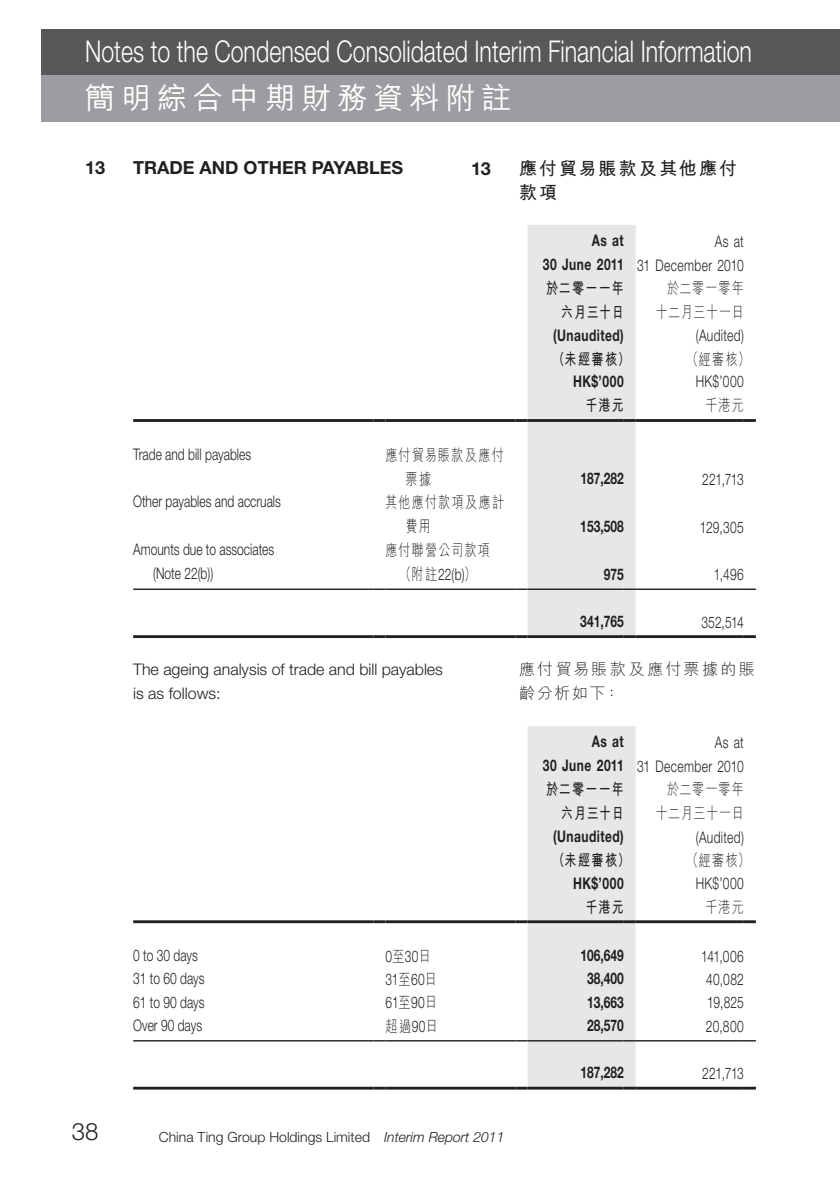
<style>
.page{position:relative;width:840px;height:1191px;background:#fff}
.page>*{position:absolute;margin:0;border:0;box-sizing:border-box;transform-origin:0 0}
.t1{font:300 30px "Helvetica Neue LT Std";color:#fff;scale:.77 1}
.t2{font:500 30px "M Hei HK";letter-spacing:.2em;color:#fff}
.t3{font:300 24px "Helvetica Neue LT Std";color:#231f20}
.t4{font:700 18px "Helvetica Neue LT Std";color:#231f20}
.t5{font:700 18px/24px "M Hei HK";letter-spacing:.105em;color:#231f20}
.t6{font:300 16px/24px "Helvetica Neue LT Std";color:#231f20;scale:.75 1}
.t7{font:700 16px/24px "Helvetica Neue LT Std";letter-spacing:.035em;color:#231f20;text-align:right;scale:.75 1}
.t8{font:300 16px/24px "Helvetica Neue LT Std";letter-spacing:.03em;color:#231f20;text-align:right;scale:.75 1}
.t9{font:300 16px/24px "M Hei HK";letter-spacing:.105em;color:#231f20;scale:.75 1}
.t10{font:300 16px/24px "Helvetica Neue LT Std";color:#231f20}
.t11{font:700 16px/24px "M Hei HK";letter-spacing:.095em;color:#231f20;text-align:right;scale:.75 1}
.t12{font:300 16px/24px "M Hei HK";letter-spacing:.065em;color:#231f20;text-align:right;scale:.75 1}
.t13{font:300 16px/24px "M Hei HK";letter-spacing:.13em;color:#231f20}
.t14{font:300 14px "Helvetica Neue LT Std";color:#231f20}
.s1{font-family:"M Hei HK"}
.s2{font-family:"Helvetica Neue LT Std"}
.s3{font-style:italic}
</style>
<div class="page">
<div style="left:42px;top:29px;width:797px;height:47px;background:#57585a"></div>
<div style="left:42px;top:75px;width:797px;height:47px;background:#9b9da0"></div>
<div style="left:528px;top:225px;width:107px;height:410px;background:#e6e7e9"></div>
<hr style="left:133px;top:419px;width:240px;height:3px;background:#231f20">
<svg style="left:373px;top:419px;width:12px;height:3px"></svg>
<hr style="left:385px;top:419px;width:130px;height:3px;background:#231f20">
<svg style="left:515px;top:419px;width:12px;height:3px"></svg>
<hr style="left:527px;top:419px;width:96px;height:3px;background:#231f20">
<svg style="left:623px;top:419px;width:12px;height:3px"></svg>
<hr style="left:635px;top:419px;width:108px;height:3px;background:#231f20">
<svg style="left:743px;top:419px;width:12px;height:3px"></svg>
<hr style="left:133px;top:635px;width:240px;height:3px;background:#231f20">
<svg style="left:373px;top:635px;width:12px;height:3px"></svg>
<hr style="left:385px;top:635px;width:130px;height:3px;background:#231f20">
<svg style="left:515px;top:635px;width:12px;height:3px"></svg>
<hr style="left:527px;top:635px;width:96px;height:3px;background:#231f20">
<svg style="left:623px;top:635px;width:12px;height:3px"></svg>
<hr style="left:635px;top:635px;width:108px;height:3px;background:#231f20">
<svg style="left:743px;top:635px;width:12px;height:3px"></svg>
<hr style="left:133px;top:588px;width:240px;height:2px;background:#231f20">
<svg style="left:373px;top:588px;width:12px;height:2px"></svg>
<hr style="left:385px;top:588px;width:130px;height:2px;background:#231f20">
<svg style="left:515px;top:588px;width:12px;height:2px"></svg>
<hr style="left:527px;top:588px;width:96px;height:2px;background:#231f20">
<svg style="left:623px;top:588px;width:12px;height:2px"></svg>
<hr style="left:635px;top:588px;width:108px;height:2px;background:#231f20">
<svg style="left:743px;top:588px;width:12px;height:2px"></svg>
<hr style="left:133px;top:920px;width:240px;height:3px;background:#231f20">
<svg style="left:373px;top:920px;width:12px;height:3px"></svg>
<hr style="left:385px;top:920px;width:130px;height:3px;background:#231f20">
<hr style="left:635px;top:920px;width:108px;height:3px;background:#231f20">
<svg style="left:743px;top:920px;width:12px;height:3px"></svg>
<hr style="left:133px;top:1086px;width:240px;height:3px;background:#231f20">
<svg style="left:373px;top:1086px;width:12px;height:3px"></svg>
<hr style="left:385px;top:1086px;width:130px;height:3px;background:#231f20">
<hr style="left:635px;top:1086px;width:108px;height:3px;background:#231f20">
<svg style="left:743px;top:1086px;width:12px;height:3px"></svg>
<hr style="left:133px;top:1040px;width:240px;height:1px;background:#231f20">
<svg style="left:373px;top:1040px;width:12px;height:1px"></svg>
<hr style="left:385px;top:1040px;width:130px;height:1px;background:#231f20">
<svg style="left:515px;top:726px;width:120px;height:363px"></svg>
<hr style="left:635px;top:1040px;width:108px;height:1px;background:#231f20">
<svg style="left:743px;top:1040px;width:12px;height:1px"></svg>
<h1 class="t1" style="left:85px;top:33px;width:867px">Notes to the Condensed Consolidated Interim Financial Information</h1>
<h1 class="t2" style="left:85px;top:76px;width:427px">簡明綜合中期財務資料附註</h1>
<p class="t4" style="left:85px;top:156px;width:22px">13</p>
<p class="t4" style="left:133px;top:156px;width:25px">Trade</p>
<p class="t4" style="left:199px;top:156px;width:14px">and</p>
<p class="t4" style="left:243px;top:156px;width:14px">other</p>
<p class="t4" style="left:311px;top:156px;width:13px">payables</p>
<p class="t4" style="left:471px;top:157px;width:21px">13</p>
<p class="t5" style="left:519px;top:155px;width:219px">應付貿易賬款及其他應付款項</p>
<p class="t7" style="left:542px;top:228px;width:109px">As at<br>30 June 2011</p>
<p class="t8" style="left:636px;top:229px;width:144px">As at<br>31 December 2010</p>
<p class="t11" style="left:546px;top:275px;width:105px">於二零一一年六月三十日</p>
<p class="t12" style="left:655px;top:276px;width:119px">於二零一零年十二月三十一日</p>
<p class="t7" style="left:553px;top:323px;width:95px">(Unaudited)</p>
<p class="t8" style="left:695px;top:323px;width:65px">(Audited)</p>
<p class="t11" style="left:552px;top:346px;width:104px">（未經審核）</p>
<p class="t9" style="left:686px;top:346px;width:86px">（經審核）</p>
<p class="t7" style="left:573px;top:369px;width:69px">HK$’000</p>
<p class="t6" style="left:695px;top:369px;width:65px">HK$’000</p>
<p class="t11" style="left:585px;top:392px;width:53px">千港元</p>
<p class="t9" style="left:705px;top:393px;width:53px">千港元</p>
<p class="t6" style="left:133px;top:441px;width:159px">Trade and bill payables</p>
<p class="t9" style="left:405px;top:442px;width:132px;text-indent:-20px">應付貿易賬款及應付票據</p>
<p class="t6" style="left:133px;top:489px;width:198px">Other payables and accruals</p>
<p class="t9" style="left:405px;top:489px;width:133px;text-indent:-20px">其他應付款項及應計費用</p>
<p class="t7" style="left:580px;top:466px;width:59px">187,282</p>
<p class="t6" style="left:701px;top:466px;width:57px">221,713</p>
<p class="t7" style="left:580px;top:514px;width:59px">153,508</p>
<p class="t6" style="left:699px;top:515px;width:60px">129,305</p>
<p class="t6" style="left:153px;top:537px;width:163px;text-indent:-20px">Amounts due to associates (Note 22(b))</p>
<p class="t9" style="left:385px;top:538px;width:141px">應付聯營公司款項</p>
<p class="t6" style="left:399px;top:562px;width:103px"><span class="s1">（附註</span>22(b)<span class="s1">）</span></p>
<p class="t7" style="left:603px;top:561px;width:28px">975</p>
<p class="t6" style="left:713px;top:562px;width:42px">1,496</p>
<p class="t7" style="left:580px;top:609px;width:59px">341,765</p>
<p class="t6" style="left:701px;top:609px;width:58px">352,514</p>
<p class="t10" style="left:133px;top:657px;width:311px">The ageing analysis of trade and bill payables is as follows:</p>
<p class="t7" style="left:542px;top:729px;width:109px">As at<br>30 June 2011</p>
<p class="t8" style="left:636px;top:730px;width:144px">As at<br>31 December 2010</p>
<p class="t11" style="left:546px;top:776px;width:105px">於二零一一年六月三十日</p>
<p class="t12" style="left:655px;top:777px;width:119px">於二零一零年十二月三十一日</p>
<p class="t7" style="left:553px;top:824px;width:95px">(Unaudited)</p>
<p class="t8" style="left:695px;top:824px;width:65px">(Audited)</p>
<p class="t11" style="left:552px;top:847px;width:104px">（未經審核）</p>
<p class="t9" style="left:686px;top:847px;width:86px">（經審核）</p>
<p class="t7" style="left:573px;top:870px;width:69px">HK$’000</p>
<p class="t6" style="left:695px;top:870px;width:65px">HK$’000</p>
<p class="t11" style="left:585px;top:893px;width:53px">千港元</p>
<p class="t9" style="left:705px;top:894px;width:53px">千港元</p>
<p class="t6" style="left:133px;top:943px;width:88px">0 to 30 days</p>
<p class="t6" style="left:385px;top:943px;width:62px">0<span class="s1">至</span>30<span class="s1">日</span></p>
<p class="t7" style="left:580px;top:943px;width:59px">106,649</p>
<p class="t6" style="left:701px;top:943px;width:58px">141,006</p>
<p class="t6" style="left:133px;top:966px;width:97px">31 to 60 days</p>
<p class="t6" style="left:385px;top:967px;width:70px">31<span class="s1">至</span>60<span class="s1">日</span></p>
<p class="t7" style="left:586px;top:966px;width:50px">38,400</p>
<p class="t6" style="left:705px;top:967px;width:52px">40,082</p>
<p class="t6" style="left:133px;top:989px;width:97px">61 to 90 days</p>
<p class="t6" style="left:385px;top:990px;width:70px">61<span class="s1">至</span>90<span class="s1">日</span></p>
<p class="t7" style="left:586px;top:989px;width:50px">13,663</p>
<p class="t6" style="left:706px;top:990px;width:50px">19,825</p>
<p class="t6" style="left:133px;top:1013px;width:93px">Over 90 days</p>
<p class="t9" style="left:385px;top:1013px;width:71px">超過<span class="s2">90</span>日</p>
<p class="t7" style="left:586px;top:1013px;width:50px">28,570</p>
<p class="t6" style="left:705px;top:1013px;width:52px">20,800</p>
<p class="t7" style="left:580px;top:1060px;width:59px">187,282</p>
<p class="t6" style="left:701px;top:1061px;width:57px">221,713</p>
<p class="t13" style="left:519px;top:657px;width:237px">應付貿易賬款及應付票據的賬齡分析如下：</p>
<h2 class="t3" style="left:72px;top:1116px;width:28px">38</h2>
<p class="t14" style="left:159px;top:1128px;width:347px">China Ting Group Holdings Limited <span class="s3">Interim Report 2011</span></p>
</div>
